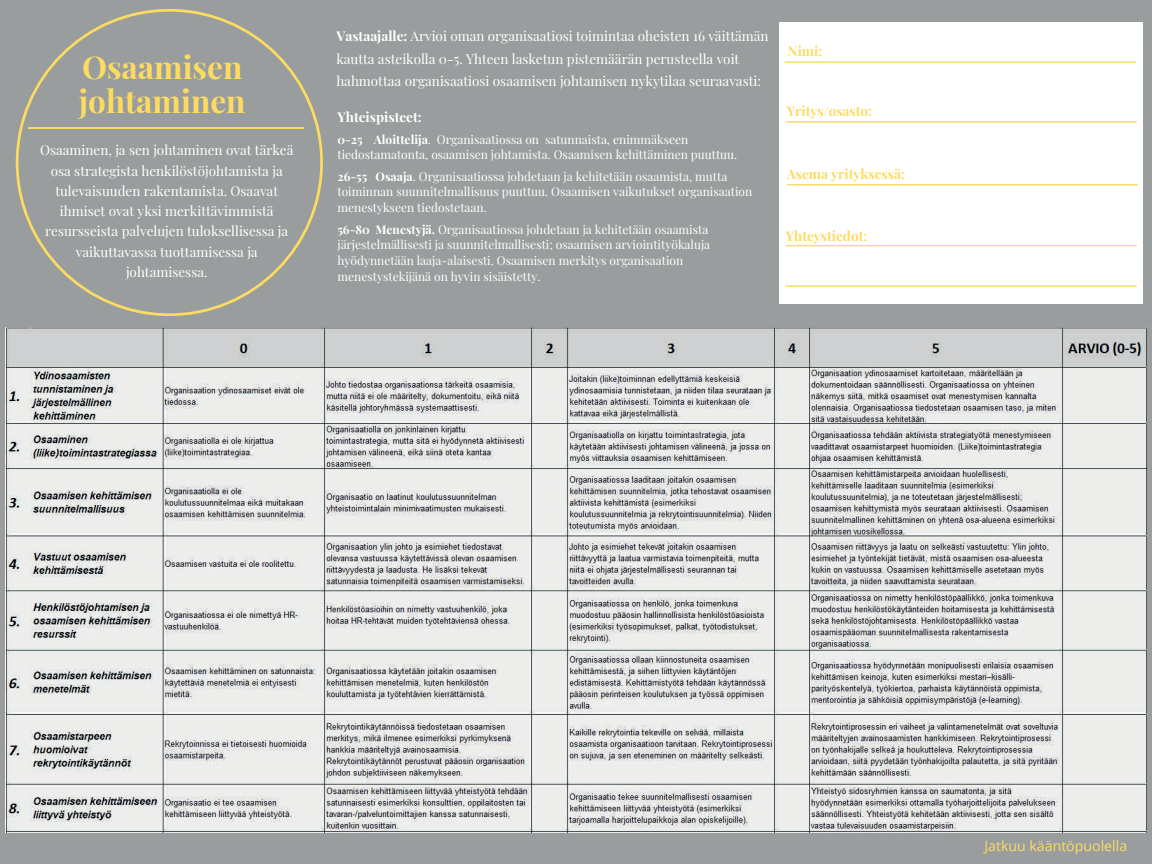
<style>
.page{position:relative;width:1152px;height:864px;background:#9a9d9e}
.page>*{position:absolute;margin:0;border:0;box-sizing:border-box;transform-origin:0 0}
.t1{font:700 31.5px "Playfair Display";color:#fbdc61}
.t2{font:14.1px "Open Sans";color:#fbdc61}
.t3{font:13.5px/20.2px "Playfair Display";color:#fff;text-align:center}
.t4{font:700 13.5px "Playfair Display";color:#fbdc61}
.t5{font:700 13.5px "Playfair Display";color:#fff}
.t6{font:12px/15.8px "Playfair Display";color:#fff}
.s1{font-weight:700}
</style>
<div class="page">
<svg style="left:16px;top:9px;width:307px;height:307px"></svg>
<hr style="left:29px;top:127px;width:275px;height:1px;background:#fbdc61">
<div style="left:779px;top:22px;width:364px;height:282px;background:#fff"></div>
<img style="left:5px;top:328px;width:1142px;height:505px">
<svg style="left:787px;top:184px;width:351px;height:2px"></svg>
<svg style="left:786px;top:245px;width:351px;height:1px"></svg>
<svg style="left:786px;top:285px;width:351px;height:2px"></svg>
<svg style="left:786px;top:121px;width:351px;height:2px"></svg>
<svg style="left:785px;top:61px;width:351px;height:2px"></svg>
<h1 class="t1" style="left:82px;top:44px;width:162px">Osaamisen</h1>
<h1 class="t1" style="left:79px;top:79px;width:168px">johtaminen</h1>
<p class="t3" style="left:40px;top:140px;width:255px">Osaaminen, ja sen johtaminen ovat tärkeä osa strategista henkilöstöjohtamista ja tulevaisuuden rakentamista. Osaavat ihmiset ovat yksi merkittävimmistä resursseista palvelujen tuloksellisessa ja vaikuttavassa tuottamisessa ja johtamisessa.</p>
<p class="t3" style="left:336px;top:24px;width:434px;line-height:22.5px;text-align:left"><span class="s1">Vastaajalle:</span> Arvioi oman organisaatiosi toimintaa oheisten 16 väittämän kautta asteikolla 0-5. Yhteen lasketun pistemäärän perusteella voit</p>
<p class="t3" style="left:336px;top:70px;width:426px">hahmottaa organisaatiosi osaamisen johtamisen nykytilaa seuraavasti:</p>
<p class="t5" style="left:337px;top:108px;width:86px">Yhteispisteet:</p>
<p class="t6" style="left:337px;top:131px;width:401px"><span class="s1">0-25 Aloittelija</span>. Organisaatiossa on satunnaista, enimmäkseen tiedostamatonta, osaamisen johtamista. Osaamisen kehittäminen puuttuu.</p>
<p class="t6" style="left:337px;top:168px;width:416px"><span class="s1">26-55 Osaaja</span>. Organisaatiossa johdetaan ja kehitetään osaamista, mutta toiminnan suunnitelmallisuus puuttuu. Osaamisen vaikutukset organisaation menestykseen tiedostetaan.</p>
<p class="t6" style="left:337px;top:221px;width:374px"><span class="s1">56-80 Menestyjä.</span> Organisaatiossa johdetaan ja kehitetään osaamista järjestelmällisesti ja suunnitelmallisesti; osaamisen arviointityökaluja hyödynnetään laaja-alaisesti. Osaamisen merkitys organisaation menestystekijänä on hyvin sisäistetty.</p>
<p class="t4" style="left:788px;top:42px;width:36px">Nimi:</p>
<p class="t4" style="left:787px;top:101px;width:87px">Yritys/osasto:</p>
<p class="t4" style="left:787px;top:164px;width:120px">Asema yrityksessä:</p>
<p class="t4" style="left:786px;top:226px;width:83px">Yhteystiedot:</p>
<p class="t2" style="left:985px;top:836px;width:144px">Jatkuu kääntöpuolella</p>
</div>
